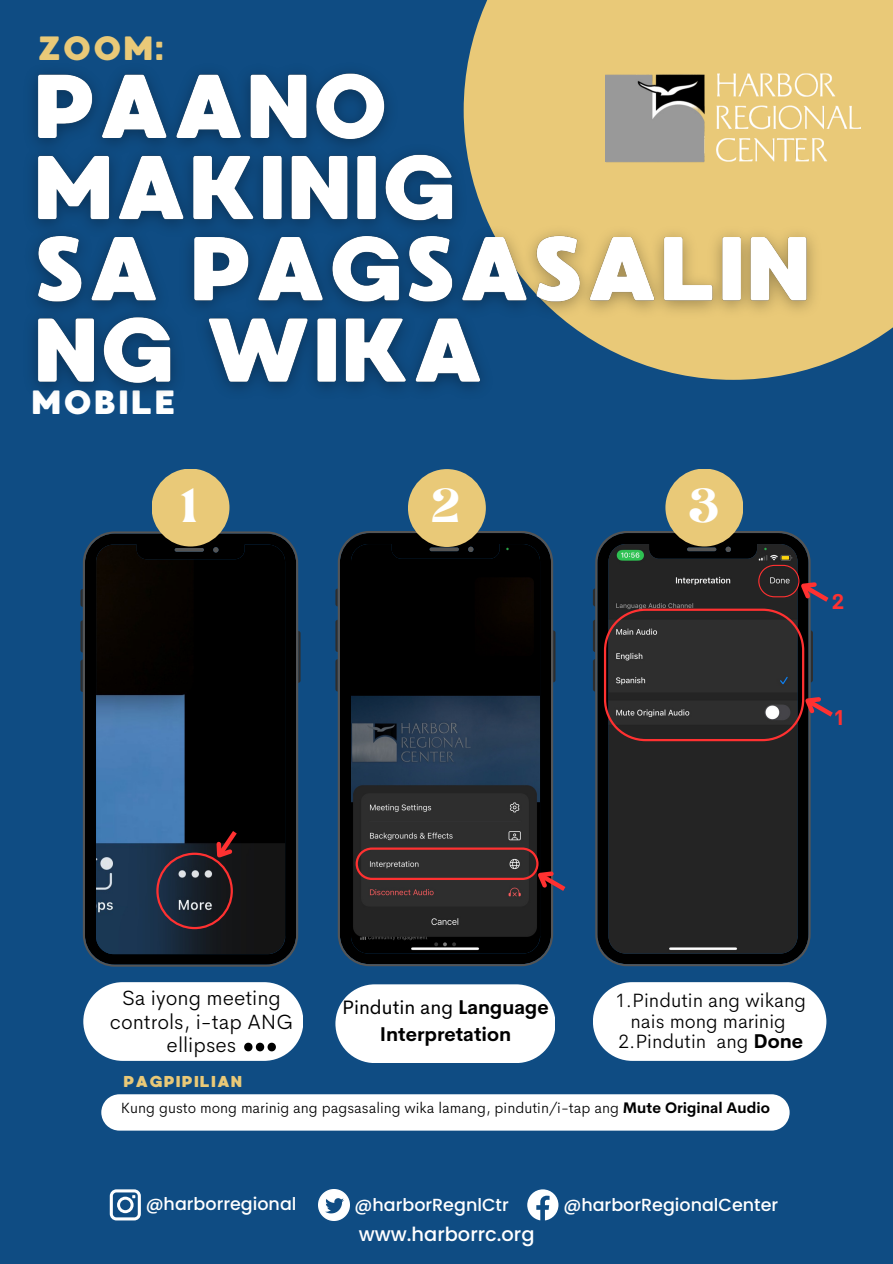
<style>
.page{position:relative;width:893px;height:1264px;background:#fff}
.page>*{position:absolute;margin:0;border:0;box-sizing:border-box;transform-origin:0 0}
.t1{font:38.1px "Brasika Display";color:#fff}
.t2{font:33.6px "MADE Waffle Soft";letter-spacing:.065em;color:#fff}
.t3{font:33.6px "MADE Waffle Soft";color:#e9c978}
.t4{font:700 21.15px "Cerebri Sans";color:#ff3131}
.t5{font:300 20.85px/23.5px "Cerebri Sans";color:#000;text-align:center}
.t6{font:300 19.5px/20.2px "Cerebri Sans";color:#000;text-align:center}
.t7{font:700 19.5px/27px "Cerebri Sans";color:#000;text-align:center}
.t8{font:500 19.35px "Poppins";color:#fff}
.t9{font:500 17.55px "Poppins";color:#fff}
.t10{font:15.75px "MADE Waffle Soft";letter-spacing:.07em;color:#e9c978}
.t11{font:300 15px "Cerebri Sans";color:#000}
.s1{font-weight:700}
.s2{font-weight:400}
</style>
<div class="page">
<div style="left:0;top:0;width:892px;height:1263px;background:#0f4c83"></div>
<svg style="left:593px;top:982px;width:233px;height:78px;background:#eef2f6"></svg>
<svg style="left:335px;top:984px;width:220px;height:79px;background:#ebf0f4"></svg>
<div style="left:463px;top:0;width:429px;height:380px;background:#e9c978"></div>
<svg style="left:80px;top:589px;width:3px;height:18px"></svg>
<svg style="left:80px;top:620px;width:3px;height:32px"></svg>
<svg style="left:80px;top:659px;width:3px;height:33px"></svg>
<svg style="left:298px;top:631px;width:2px;height:52px"></svg>
<svg style="left:83px;top:531px;width:215px;height:435px;background:#131d28"></svg>
<svg style="left:335px;top:588px;width:3px;height:18px"></svg>
<svg style="left:335px;top:619px;width:3px;height:33px"></svg>
<svg style="left:335px;top:659px;width:3px;height:32px"></svg>
<svg style="left:553px;top:630px;width:2px;height:52px"></svg>
<svg style="left:338px;top:531px;width:215px;height:435px;background:#171b20"></svg>
<svg style="left:593px;top:588px;width:2px;height:18px"></svg>
<svg style="left:593px;top:620px;width:2px;height:32px"></svg>
<svg style="left:593px;top:659px;width:2px;height:32px"></svg>
<svg style="left:595px;top:531px;width:215px;height:435px;background:#1f2122"></svg>
<div style="left:151px;top:468px;width:78px;height:78px;background:#e9c978;border-radius:50%"></div>
<div style="left:408px;top:469px;width:78px;height:78px;background:#e9c978;border-radius:50%"></div>
<div style="left:665px;top:468px;width:78px;height:78px;background:#e9c978;border-radius:50%"></div>
<img style="left:841px;top:105px;width:19px;height:24px">
<svg style="left:83px;top:982px;width:220px;height:78px;background:#e9eef2"></svg>
<div style="left:101px;top:1094px;width:688px;height:36px;background:#fff"></div>
<svg style="left:156px;top:826px;width:85px;height:103px;background:#302934"></svg>
<svg style="left:355px;top:847px;width:211px;height:48px;background:#453033"></svg>
<svg style="left:604px;top:565px;width:229px;height:176px;background:#332f34"></svg>
<img style="left:33px;top:51px;width:808px;height:339px">
<svg style="left:110px;top:1189px;width:31px;height:31px"></svg>
<img style="left:318px;top:1189px;width:31px;height:31px">
<svg style="left:527px;top:1189px;width:31px;height:31px"></svg>
<p class="t3" style="left:38px;top:28px;width:128px">ZOOM:</p>
<p class="t2" style="left:31px;top:381px;width:145px">MOBILE</p>
<p class="t1" style="left:180px;top:476px;width:19px">1</p>
<h4 class="t1" style="left:430px;top:476px;width:32px">2</h4>
<h4 class="t1" style="left:687px;top:476px;width:32px">3</h4>
<p class="t4" style="left:831px;top:588px;width:14px">2</p>
<p class="t4" style="left:833px;top:703px;width:14px">1</p>
<p class="t5" style="left:110px;top:986px;width:185px">Sa iyong meeting controls, i-tap ANG ellipses</p>
<p class="t6" style="left:615px;top:990px;width:192px">1.Pindutin ang wikang nais mong marinig<br>2.Pindutin ang <span class="s1">Done</span></p>
<p class="t7" style="left:342px;top:993px;width:208px"><span class="s2">Pindutin ang</span> Language<br>Interpretation</p>
<h5 class="t10" style="left:123px;top:1071px;width:120px">PAGPIPILIAN</h5>
<h4 class="t11" style="left:121px;top:1098px;width:650px">Kung gusto mong marinig ang pagsasaling wika lamang, pindutin/i-tap ang <span class="s1">Mute Original Audio</span></h4>
<p class="t9" style="left:146px;top:1191px;width:152px">@harborregional</p>
<h6 class="t9" style="left:354px;top:1192px;width:156px">@harborRegnlCtr</h6>
<p class="t9" style="left:563px;top:1192px;width:216px">@harborRegionalCenter</p>
<h6 class="t8" style="left:359px;top:1220px;width:177px">www.harborrc.org</h6>
</div>
